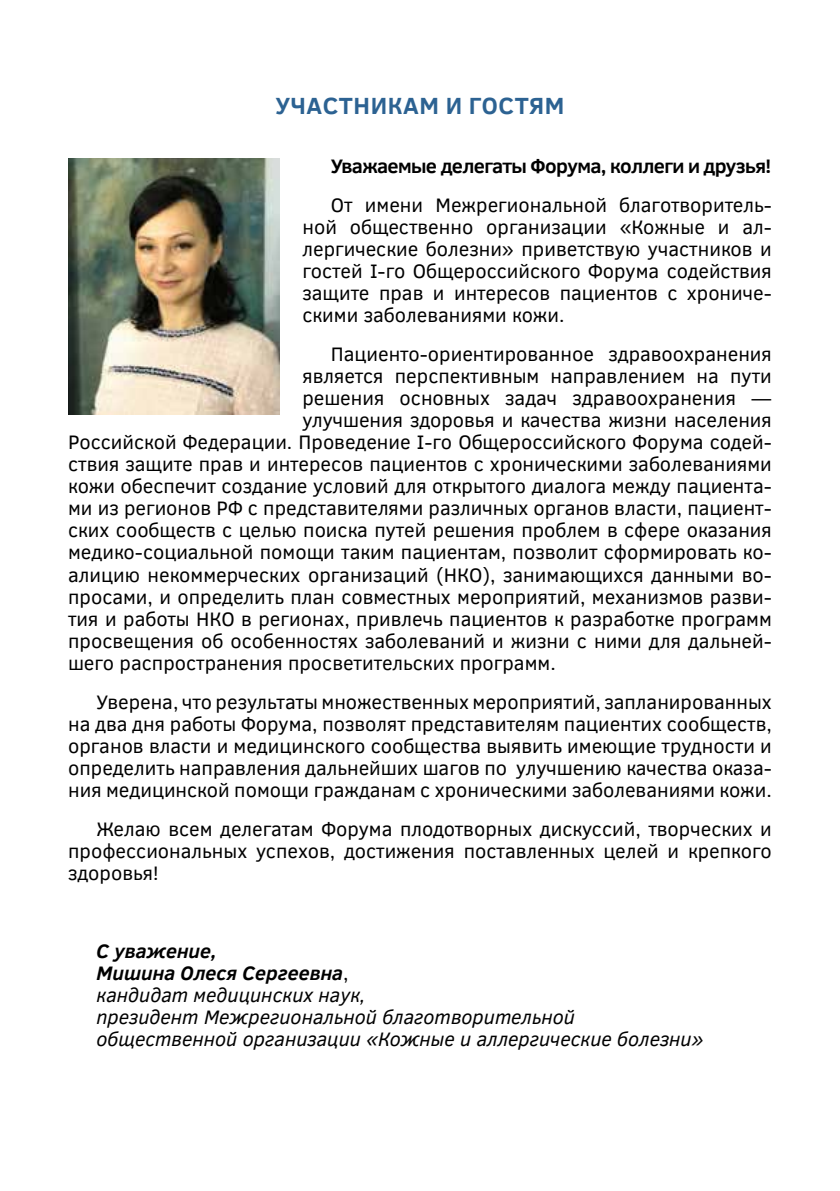
<style>
.page{position:relative;width:840px;height:1191px;background:#fff}
.page>*{position:absolute;margin:0;border:0;box-sizing:border-box;transform-origin:0 0}
.t1{font:700 24px "Clear Sans";letter-spacing:.025em;color:#2c6292}
.t2{font:20px/22px "Clear Sans";color:#000;text-align:justify}
.t3{font:italic 20px/22px "Clear Sans";color:#000}
.t4{font:700 20px "Clear Sans";letter-spacing:-.03em;color:#000}
.s1{font-weight:700}
.s2{font-style:normal}
</style>
<div class="page">
<img style="left:68px;top:159px;width:211px;height:255px">
<p class="t1" style="left:275px;top:88px;width:290px">УЧАСТНИКАМ И ГОСТЯМ</p>
<p class="t4" style="left:330px;top:152px;width:441px">Уважаемые делегаты Форума, коллеги и друзья!</p>
<p class="t2" style="left:302px;top:194px;width:470px;text-indent:28px">От имени Межрегиональной благотворитель&shy;ной общественно организации «Кожные и ал&shy;лергические болезни» приветствую участников и гостей I-го Общероссийского Форума содействия защите прав и интересов пациентов с хрониче&shy;скими заболеваниями кожи.</p>
<p class="t2" style="left:330px;top:343px;width:442px">Пациенто-ориентированное здравоохранения</p>
<p class="t2" style="left:302px;top:365px;width:470px">является перспективным направлением на пути</p>
<p class="t2" style="left:302px;top:387px;width:470px">решения основных задач здравоохранения —</p>
<p class="t2" style="left:302px;top:409px;width:470px">улучшения здоровья и качества жизни населения</p>
<p class="t2" style="left:68px;top:431px;width:704px">Российской Федерации. Проведение I-го Общероссийского Форума содей-</p>
<p class="t2" style="left:68px;top:453px;width:704px">ствия защите прав и интересов пациентов с хроническими заболеваниями</p>
<p class="t2" style="left:68px;top:475px;width:704px">кожи обеспечит создание условий для открытого диалога между пациента-</p>
<p class="t2" style="left:68px;top:497px;width:704px">ми из регионов РФ с представителями различных органов власти, пациент-</p>
<p class="t2" style="left:68px;top:519px;width:704px">ских сообществ с целью поиска путей решения проблем в сфере оказания</p>
<p class="t2" style="left:68px;top:541px;width:704px">медико-социальной помощи таким пациентам, позволит сформировать ко-</p>
<p class="t2" style="left:68px;top:563px;width:704px">алицию некоммерческих организаций (НКО), занимающихся данными во-</p>
<p class="t2" style="left:68px;top:585px;width:704px">просами, и определить план совместных мероприятий, механизмов разви-</p>
<p class="t2" style="left:68px;top:607px;width:704px">тия и работы НКО в регионах, привлечь пациентов к разработке программ</p>
<p class="t2" style="left:68px;top:629px;width:704px">просвещения об особенностях заболеваний и жизни с ними для дальней-</p>
<p class="t2" style="left:68px;top:651px;width:489px">шего распространения просветительских программ.</p>
<p class="t2" style="left:68px;top:690px;width:705px;text-indent:28px">Уверена, что результаты множественных мероприятий, запланированных на два дня работы Форума, позволят представителям пациентих сообществ, органов власти и медицинского сообщества выявить имеющие трудности и определить направления дальнейших шагов по улучшению качества оказа&shy;ния медицинской помощи гражданам с хроническими заболеваниями кожи.</p>
<p class="t2" style="left:68px;top:817px;width:704px;text-indent:28px">Желаю всем делегатам Форума плодотворных дискуссий, творческих и профессиональных успехов, достижения поставленных целей и крепкого здоровья!</p>
<p class="t3" style="left:96px;top:939px;width:608px"><span class="s1">С уважение,<br>Мишина Олеся Сергеевна</span><span class="s2">,<br></span>кандидат медицинских наук,<br>президент Межрегиональной благотворительной общественной организации «Кожные и аллергические болезни»</p>
</div>
